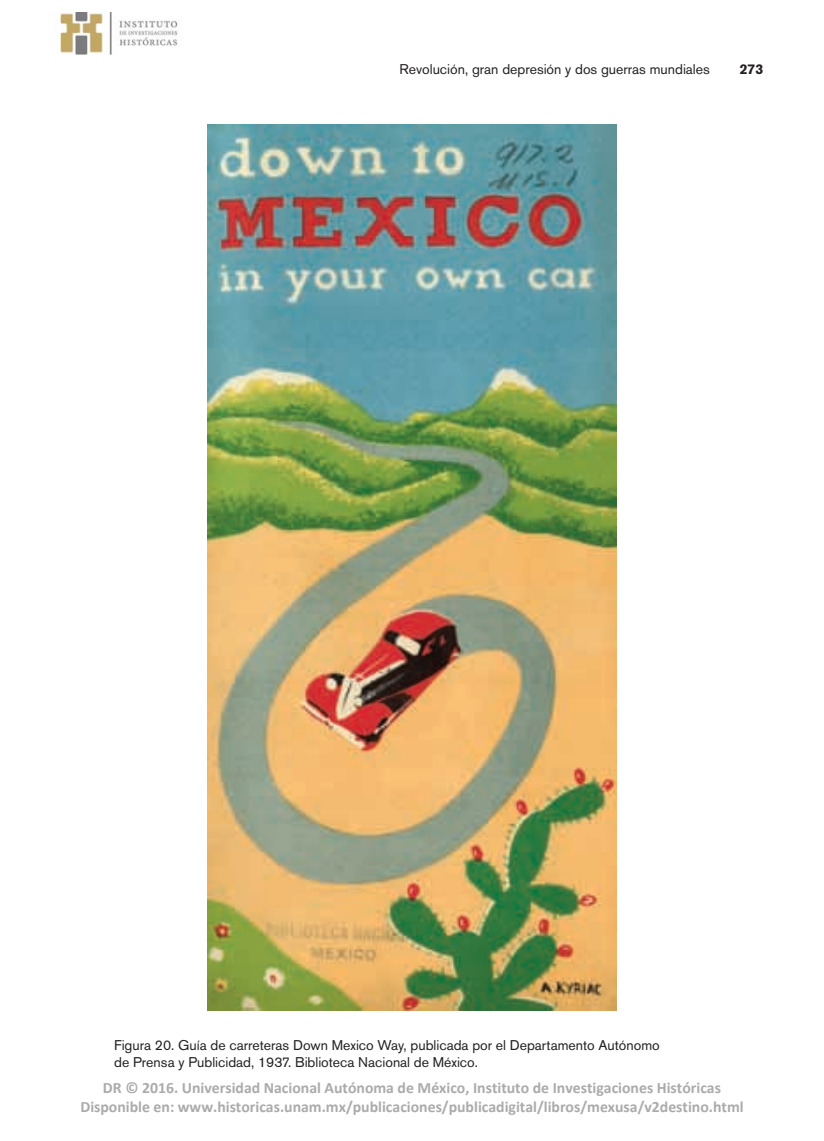
<style>
.page{position:relative;width:824px;height:1141px;background:#fff}
.page>*{position:absolute;margin:0;border:0;box-sizing:border-box;transform-origin:0 0}
.t1{font:700 15.75px/18.9px "Calibri";color:#ababab;text-align:center}
.t2{font:14px/17.5px "Akzidenz Grotesk BE";color:#231f20}
.t3{font:700 14px "Akzidenz Grotesk BE";color:#231f20}
</style>
<div class="page">
<img style="left:208px;top:124px;width:408px;height:887px">
<img style="left:59px;top:13px;width:119px;height:42px">
<p class="t2" style="left:399px;top:62px;width:312px">Revolución, gran depresión y dos guerras mundiales</p>
<p class="t3" style="left:739px;top:63px;width:25px">273</p>
<p class="t2" style="left:114px;top:1038px;width:547px">Figura 20. Guía de carreteras Down Mexico Way, publicada por el Departamento Autónomo de Prensa y Publicidad, 1937. Biblioteca Nacional de México.</p>
<p class="t1" style="left:80px;top:1078px;width:664px">DR © 2016. Universidad Nacional Autónoma de México, Instituto de Investigaciones Históricas<br>Disponible en: www.historicas.unam.mx/publicaciones/publicadigital/libros/mexusa/v2destino.html</p>
</div>
